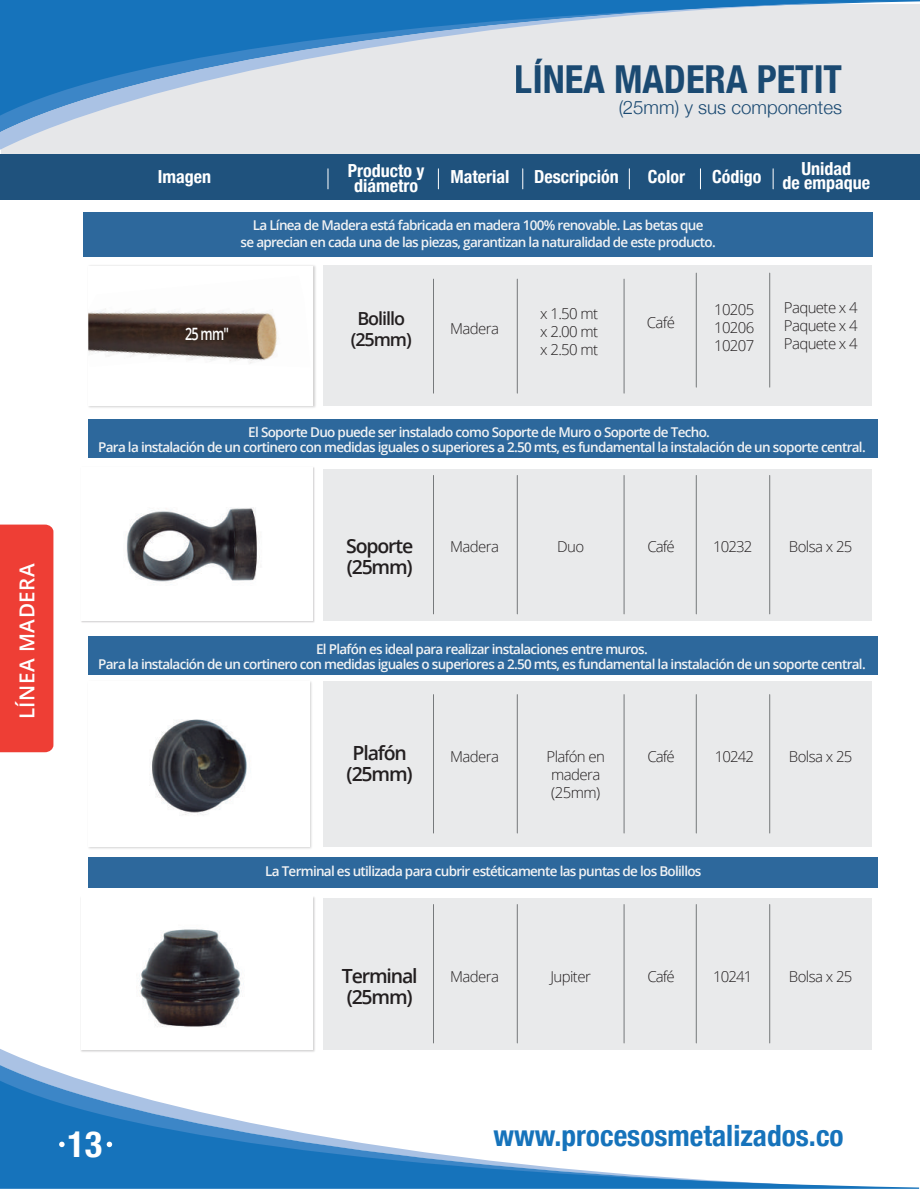
<style>
.page{position:relative;width:920px;height:1189px;background:#fff}
.page>*{position:absolute;margin:0;border:0;box-sizing:border-box;transform-origin:0 0}
.t1{font:700 condensed 38.55px "Helvetica Neue";color:#1f527d}
.t2{font:700 condensed 36.3px "Helvetica Neue";color:#fff}
.t3{font:700 condensed 29.4px "Helvetica Neue";color:#1673bb}
.t4{font:600 20.55px "Open Sans";letter-spacing:.025em;color:#fff}
.t5{font:600 19.5px "Open Sans";letter-spacing:-.06em;color:#231f20}
.t6{font:300 18.75px "Helvetica Neue";color:#1f527d}
.t7{font:700 condensed 18px/13.5px "Helvetica Neue";color:#fff;text-align:center}
.t8{font:600 18px/21px "Open Sans";letter-spacing:-.06em;color:#231f20;text-align:center}
.t9{font:600 17.1px "Open Sans";color:#fff;scale:.75 1}
.t10{font:300 15px/18px "Open Sans";letter-spacing:-.04em;color:#231f20;text-align:justify}
.t11{font:600 13.5px/15px "Open Sans";letter-spacing:-.05em;color:#f2f3f4;text-align:center}
</style>
<div class="page">
<img style="left:313px;top:897px;width:2px;height:151px">
<img style="left:81px;top:467px;width:234px;height:156px">
<div style="left:81px;top:468px;width:232px;height:153px;background:#fff"></div>
<img style="left:88px;top:681px;width:224px;height:168px">
<div style="left:88px;top:681px;width:221px;height:165px;background:#fff"></div>
<img style="left:88px;top:265px;width:228px;height:143px">
<div style="left:88px;top:266px;width:225px;height:140px;background:#fff"></div>
<img style="left:88px;top:309px;width:190px;height:55px">
<div style="left:323px;top:265px;width:548px;height:141px;background:#e9eaeb"></div>
<div style="left:323px;top:681px;width:548px;height:165px;background:#e9eaeb"></div>
<hr style="left:769px;top:273px;width:1px;height:114px;background:#818385">
<hr style="left:695px;top:273px;width:1px;height:114px;background:#818385">
<hr style="left:517px;top:279px;width:1px;height:114px;background:#818385">
<hr style="left:433px;top:279px;width:1px;height:114px;background:#818385">
<hr style="left:623px;top:279px;width:1px;height:114px;background:#818385">
<div style="left:88px;top:636px;width:789px;height:39px;background:#2d689c"></div>
<div style="left:88px;top:419px;width:789px;height:39px;background:#2d689c"></div>
<div style="left:88px;top:857px;width:789px;height:31px;background:#2d689c"></div>
<hr style="left:517px;top:694px;width:1px;height:139px;background:#818385">
<hr style="left:433px;top:694px;width:1px;height:139px;background:#818385">
<hr style="left:623px;top:694px;width:1px;height:139px;background:#818385">
<hr style="left:695px;top:694px;width:1px;height:139px;background:#818385">
<hr style="left:769px;top:694px;width:1px;height:139px;background:#818385">
<div style="left:323px;top:898px;width:548px;height:152px;background:#e9eaeb"></div>
<hr style="left:517px;top:904px;width:1px;height:139px;background:#818385">
<hr style="left:433px;top:904px;width:1px;height:139px;background:#818385">
<hr style="left:623px;top:904px;width:1px;height:139px;background:#818385">
<hr style="left:695px;top:904px;width:1px;height:139px;background:#818385">
<hr style="left:769px;top:904px;width:1px;height:139px;background:#818385">
<div style="left:323px;top:469px;width:548px;height:152px;background:#e9eaeb"></div>
<hr style="left:517px;top:475px;width:1px;height:139px;background:#818385">
<hr style="left:433px;top:475px;width:1px;height:139px;background:#818385">
<hr style="left:623px;top:475px;width:1px;height:139px;background:#818385">
<hr style="left:695px;top:475px;width:1px;height:139px;background:#818385">
<hr style="left:769px;top:475px;width:1px;height:139px;background:#818385">
<img style="left:150px;top:719px;width:97px;height:96px">
<img style="left:126px;top:507px;width:134px;height:75px">
<img style="left:139px;top:929px;width:105px;height:98px">
<svg style="left:0;top:1048px;width:872px;height:17px"></svg>
<svg style="left:0;top:1065px;width:82px;height:15px"></svg>
<svg style="left:0;top:1080px;width:918px;height:108px"></svg>
<div style="left:1px;top:4px;width:918px;height:149px;background:#e6e7e9"></div>
<div style="left:0;top:524px;width:53px;height:228px;background:#ee3e35"></div>
<svg style="left:59px;top:1141px;width:6px;height:6px"></svg>
<svg style="left:107px;top:1141px;width:5px;height:6px"></svg>
<div style="left:83px;top:212px;width:789px;height:45px;background:#2d689c"></div>
<div style="left:0;top:154px;width:919px;height:46px;background:#1f527d"></div>
<svg style="left:628px;top:169px;width:1px;height:20px"></svg>
<svg style="left:700px;top:169px;width:1px;height:20px"></svg>
<svg style="left:327px;top:169px;width:1px;height:20px"></svg>
<svg style="left:522px;top:169px;width:1px;height:20px"></svg>
<svg style="left:772px;top:169px;width:1px;height:20px"></svg>
<svg style="left:438px;top:169px;width:1px;height:20px"></svg>
<svg style="left:0;top:0;width:919px;height:150px"></svg>
<h3 class="t4" style="left:13px;top:719px;width:157px;rotate:-90deg">LÍNEA MADERA</h3>
<h1 class="t1" style="left:515px;top:47px;width:328px">LÍNEA MADERA PETIT</h1>
<h3 class="t6" style="left:618px;top:92px;width:225px">(25mm) y sus componentes</h3>
<h3 class="t7" style="left:158px;top:169px;width:55px">Imagen</h3>
<h3 class="t7" style="left:450px;top:169px;width:60px">Material</h3>
<h3 class="t7" style="left:534px;top:169px;width:86px">Descripción</h3>
<h3 class="t7" style="left:647px;top:169px;width:39px">Color</h3>
<h3 class="t7" style="left:712px;top:169px;width:51px">Código</h3>
<h3 class="t7" style="left:782px;top:161px;width:89px">Unidad<br>de empaque</h3>
<h3 class="t7" style="left:348px;top:161px;width:78px;line-height:15px">Producto y diámetro</h3>
<p class="t11" style="left:240px;top:217px;width:476px;line-height:16.5px">La Línea de Madera está fabricada en madera 100% renovable. Las betas que<br>se aprecian en cada una de las piezas, garantizan la naturalidad de este producto.</p>
<p class="t9" style="left:185px;top:322px;width:60px">25 mm"</p>
<h3 class="t8" style="left:350px;top:307px;width:62px">Bolillo (25mm)</h3>
<p class="t10" style="left:713px;top:300px;width:42px">10205<br>10206<br>10207</p>
<p class="t10" style="left:540px;top:304px;width:60px">x 1.50 mt x 2.00 mt x 2.50 mt</p>
<p class="t10" style="left:646px;top:313px;width:30px">Café</p>
<p class="t10" style="left:450px;top:319px;width:50px">Madera</p>
<p class="t10" style="left:783px;top:298px;width:75px">Paquete x 4<br>Paquete x 4<br>Paquete x 4</p>
<p class="t11" style="left:98px;top:424px;width:769px">El Soporte Duo puede ser instalado como Soporte de Muro o Soporte de Techo.<br>Para la instalación de un cortinero con medidas iguales o superiores a 2.50 mts, es fundamental la instalación de un soporte central.</p>
<h3 class="t5" style="left:346px;top:533px;width:68px">Soporte</h3>
<p class="t10" style="left:647px;top:537px;width:29px">Café</p>
<p class="t10" style="left:713px;top:537px;width:41px">10232</p>
<h3 class="t5" style="left:346px;top:554px;width:68px">(25mm)</h3>
<p class="t10" style="left:450px;top:537px;width:50px">Madera</p>
<p class="t10" style="left:557px;top:537px;width:29px">Duo</p>
<p class="t10" style="left:788px;top:537px;width:65px">Bolsa x 25</p>
<p class="t11" style="left:98px;top:641px;width:769px">El Plafón es ideal para realizar instalaciones entre muros.<br>Para la instalación de un cortinero con medidas iguales o superiores a 2.50 mts, es fundamental la instalación de un soporte central.</p>
<h3 class="t5" style="left:352px;top:739px;width:56px">Plafón</h3>
<p class="t10" style="left:647px;top:747px;width:29px">Café</p>
<p class="t10" style="left:714px;top:747px;width:41px">10242</p>
<h3 class="t5" style="left:346px;top:760px;width:68px">(25mm)</h3>
<p class="t10" style="left:450px;top:747px;width:50px">Madera</p>
<p class="t10" style="left:546px;top:747px;width:60px;text-align:center">Plafón en madera (25mm)</p>
<p class="t10" style="left:788px;top:747px;width:65px">Bolsa x 25</p>
<p class="t11" style="left:265px;top:863px;width:438px">La Terminal es utilizada para cubrir estéticamente las puntas de los Bolillos</p>
<h3 class="t5" style="left:342px;top:962px;width:77px">Terminal</h3>
<p class="t10" style="left:647px;top:967px;width:29px">Café</p>
<p class="t10" style="left:713px;top:967px;width:41px">10241</p>
<h3 class="t5" style="left:346px;top:983px;width:68px">(25mm)</h3>
<p class="t10" style="left:450px;top:967px;width:50px">Madera</p>
<p class="t10" style="left:550px;top:967px;width:42px">Jupiter</p>
<p class="t10" style="left:788px;top:967px;width:65px">Bolsa x 25</p>
<h2 class="t2" style="left:67px;top:1113px;width:36px">13</h2>
<h3 class="t3" style="left:493px;top:1110px;width:352px">www.procesosmetalizados.co</h3>
</div>
